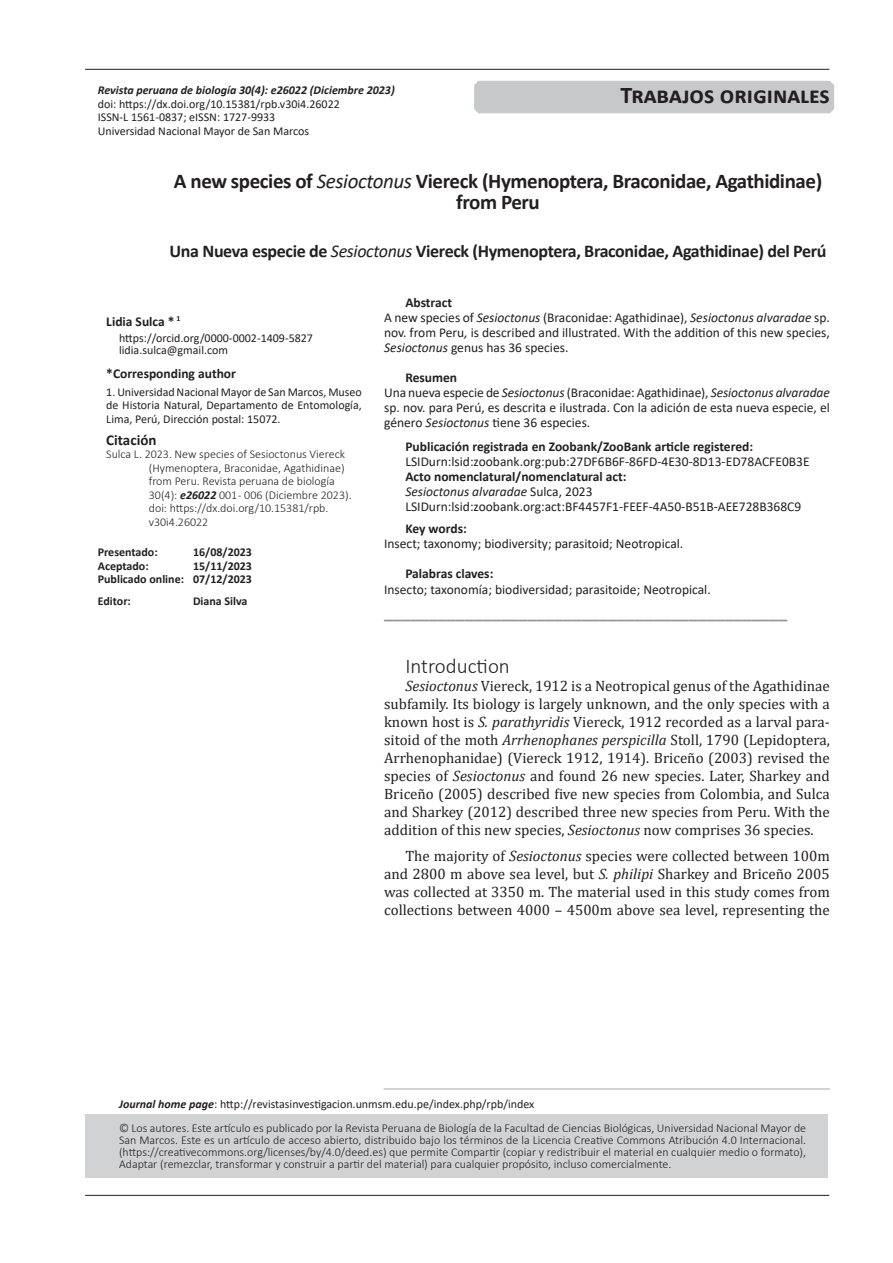
<style>
.page{position:relative;width:893px;height:1263px;background:#fff}
.page>*{position:absolute;margin:0;border:0;box-sizing:border-box;transform-origin:0 0}
.t1{font:700 24px "Calibri";color:#231f20}
.t2{font:700 21px/21px "Calibri";letter-spacing:-.02em;color:#231f20;text-align:center}
.t3{font:300 21px "Calibri";color:#231f20}
.t4{font:700 18px "Calibri";letter-spacing:-.02em;color:#231f20}
.t5{font:700 18px "Calibri";color:#939598}
.t6{font:15px/18px "Cambria";color:#231f20;text-align:justify}
.t7{font:700 15px "Calibri";color:#231f20}
.t8{font:13.5px/15px "Calibri";color:#231f20}
.t9{font:700 13.5px "Calibri";color:#231f20}
.t10{font:300 12px/13.5px "Calibri";color:#231f20;text-align:justify}
.t11{font:12px/13.5px "Calibri";color:#231f20}
.t12{font:700 12px/13.5px "Calibri";color:#231f20;text-align:right}
.t13{font:italic 700 12px "Calibri";color:#231f20}
.s1{font-weight:400;font-style:italic}
.s2{font-weight:700;font-style:italic}
.s3{font-weight:700}
.s4{font-style:italic}
</style>
<div class="page">
<hr style="left:85px;top:1195px;width:744px;height:1px;background:#231f20">
<hr style="left:85px;top:69px;width:744px;height:1px;background:#231f20">
<div style="left:85px;top:1114px;width:742px;height:64px;background:#d1d2d4"></div>
<hr style="left:383px;top:1089px;width:447px;height:1px;background:#a8a9ad">
<div style="left:474px;top:81px;width:360px;height:32px;background:#c7c8ca"></div>
<p class="t13" style="left:98px;top:82px;width:298px">Revista peruana de biología 30(4): e26022 (Diciembre 2023)</p>
<p class="t11" style="left:98px;top:97px;width:244px">doi: https://dx.doi.org/10.15381/rpb.v30i4.26022<br>ISSN-L 1561-0837; eISSN: 1727-9933<br>Universidad Nacional Mayor de San Marcos</p>
<h1 class="t1" style="left:620px;top:78px;width:211px">Trabajos originales</h1>
<h2 class="t2" style="left:174px;top:170px;width:650px">A new species of <span class="s1">Sesioctonus</span> Viereck (Hymenoptera, Braconidae, Agathidinae) from Peru</h2>
<p class="t4" style="left:170px;top:238px;width:658px">Una Nueva especie de <span class="s1">Sesioctonus</span> Viereck (Hymenoptera, Braconidae, Agathidinae) del Perú</p>
<p class="t9" style="left:106px;top:312px;width:76px">Lidia Sulca * <sup>1</sup></p>
<p class="t11" style="left:119px;top:332px;width:195px;line-height:12px">https://orcid.org/0000-0002-1409-5827 lidia.sulca@gmail.com</p>
<p class="t9" style="left:106px;top:364px;width:131px">*Corresponding author</p>
<p class="t11" style="left:106px;top:384px;width:257px;text-align:justify">1. Universidad Nacional Mayor de San Marcos, Museo de Historia Natural, Departamento de Entomología, Lima, Perú, Dirección postal: 15072.</p>
<p class="t7" style="left:106px;top:429px;width:52px">Citación</p>
<p class="t10" style="left:149px;top:447px;width:204px;text-align:left;text-indent:-43px">Sulca L. 2023. New species of Sesioctonus Viereck (Hymenoptera, Braconidae, Agathidinae) from Peru. Revista peruana de biología 30(4): <span class="s2">e26022</span> 001 - 006 (Diciembre 2023). doi: https://dx.doi.org/10.15381/rpb. v30i4.26022</p>
<p class="t12" style="left:98px;top:545px;width:61px">Presentado:</p>
<p class="t12" style="left:193px;top:545px;width:60px">16/08/2023</p>
<p class="t12" style="left:98px;top:559px;width:52px">Aceptado:</p>
<p class="t12" style="left:98px;top:559px;width:156px">15/11/2023<br>Publicado online: 07/12/2023</p>
<p class="t12" style="left:98px;top:594px;width:35px">Editor:</p>
<p class="t12" style="left:193px;top:594px;width:56px">Diana Silva</p>
<p class="t8" style="left:384px;top:294px;width:447px;text-indent:21px"><span class="s3">Abstract<br></span>A new species of <span class="s4">Sesioctonus</span> (Braconidae: Agathidinae), <span class="s4">Sesioctonus alvaradae</span> sp. nov. from Peru<span class="s4">,</span> is described and illustrated. With the addition of this new species, <span class="s4">Sesioctonus</span> genus has 36 species.</p>
<p class="t8" style="left:384px;top:370px;width:447px;text-indent:21px"><span class="s3">Resumen<br></span>Una nueva especie de <span class="s4">Sesioctonus</span> (Braconidae: Agathidinae), <span class="s4">Sesioctonus alvaradae </span>sp. nov. para Perú, es descrita e ilustrada. Con la adición de esta nueva especie, el género <span class="s4">Sesioctonus</span> tiene 36 especies.</p>
<p class="t9" style="left:405px;top:437px;width:349px">Publicación registrada en Zoobank/ZooBank article registered:</p>
<p class="t8" style="left:405px;top:453px;width:406px">LSIDurn:lsid:zoobank.org:pub:27DF6B6F-86FD-4E30-8D13-ED78ACFE0B3E</p>
<p class="t8" style="left:405px;top:468px;width:397px"><span class="s3">Acto nomenclatural/nomenclatural act:<br></span><span class="s4">Sesioctonus alvaradae</span> Sulca, 2023<br>LSIDurn:lsid:zoobank.org:act:BF4457F1-FEEF-4A50-B51B-AEE728B368C9</p>
<p class="t9" style="left:405px;top:519px;width:63px">Key words:</p>
<p class="t8" style="left:384px;top:535px;width:301px">Insect; taxonomy; biodiversity; parasitoid; Neotropical.</p>
<p class="t9" style="left:405px;top:564px;width:90px">Palabras claves:</p>
<p class="t8" style="left:384px;top:582px;width:328px">Insecto; taxonomía; biodiversidad; parasitoide; Neotropical.</p>
<p class="t5" style="left:384px;top:599px;width:405px">_____________________________________________</p>
<h2 class="t3" style="left:405px;top:653px;width:106px">Introduction</h2>
<p class="t6" style="left:384px;top:677px;width:447px;text-indent:21px"><span class="s4">Sesioctonus</span> Viereck, 1912 is a Neotropical genus of the Agathidinae subfamily. Its biology is largely unknown, and the only species with a known host is <span class="s4">S. parathyridis</span> Viereck, 1912 recorded as a larval para&shy;sitoid of the moth <span class="s4">Arrhenophanes perspicilla</span> Stoll, 1790 (Lepidoptera, Arrhenophanidae) (Viereck 1912, 1914). Briceño (2003) revised the species of <span class="s4">Sesioctonus</span> and found 26 new species. Later, Sharkey and Briceño (2005) described five new species from Colombia, and Sulca and Sharkey (2012) described three new species from Peru. With the addition of this new species, <span class="s4">Sesioctonus</span> now comprises 36 species.</p>
<p class="t6" style="left:384px;top:847px;width:447px;text-indent:21px">The majority of <span class="s4">Sesioctonus</span> species were collected between 100m and 2800 m above sea level, but <span class="s4">S. philipi</span> Sharkey and Briceño 2005 was collected at 3350 m. The material used in this study comes from collections between 4000 – 4500m above sea level, representing the</p>
<p class="t11" style="left:119px;top:1096px;width:417px"><span class="s2">Journal home page</span>: http://revistasinvestigacion.unmsm.edu.pe/index.php/rpb/index</p>
<p class="t10" style="left:119px;top:1122px;width:689px;line-height:12px">© Los autores. Este artículo es publicado por la Revista Peruana de Biología de la Facultad de Ciencias Biológicas, Universidad Nacional Mayor de San Marcos. Este es un artículo de acceso abierto, distribuido bajo los términos de la Licencia Creative Commons Atribución 4.0 Internacional. (https://creativecommons.org/licenses/by/4.0/deed.es) que permite Compartir (copiar y redistribuir el material en cualquier medio o formato), Adaptar (remezclar, transformar y construir a partir del material) para cualquier propósito, incluso comercialmente.</p>
</div>
